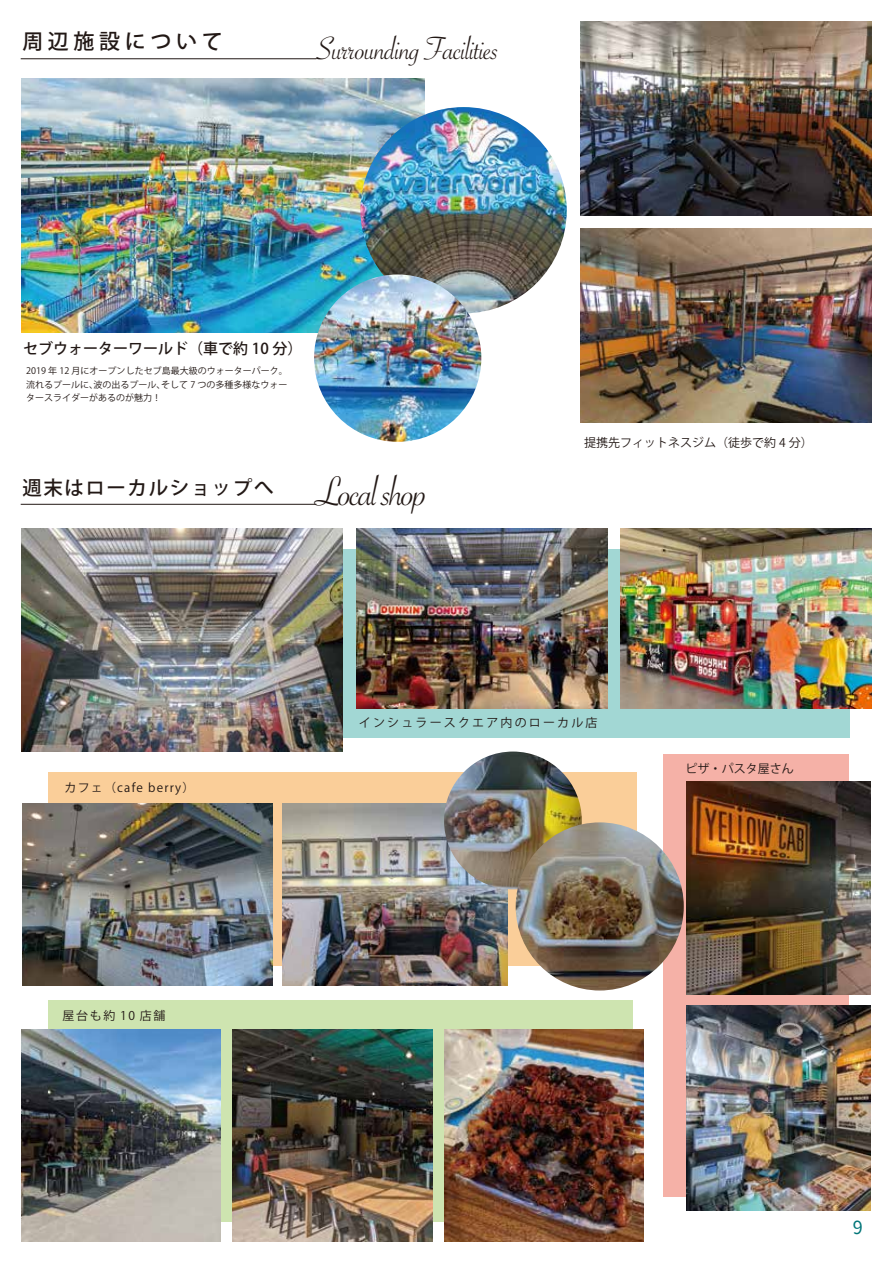
<style>
.page{position:relative;width:893px;height:1263px;background:#fff}
.page>*{position:absolute;margin:0;border:0;box-sizing:border-box;transform-origin:0 0}
.t1{font:44.4px "Savoye Let Plain";letter-spacing:-.04em;color:#221815}
.t2{font:34.5px "Savoye Let Plain";letter-spacing:-.02em;color:#221815}
.t3{font:500 21px "Koz Go Pr 6 N";letter-spacing:.22em;color:#221815}
.t4{font:500 19.5px "Koz Go Pr 6 N";letter-spacing:.08em;color:#221815}
.t5{font:18px "Honoka Antique Maru";color:#017578}
.t6{font:500 15px "Koz Go Pr 6 N";color:#221815}
.t7{font:12px "Koz Go Pr 6 N";color:#221815}
.t8{font:12px "Koz Go Pr 6 N";letter-spacing:.1em;color:#221815}
.t9{font:12px "Koz Go Pr 6 N";letter-spacing:.18em;color:#221815}
.t10{font:9px/13.5px "Koz Go Pr 6 N";color:#221815;text-align:justify}
</style>
<div class="page">
<div style="left:664px;top:754px;width:185px;height:443px;background:#f5b1a7"></div>
<div style="left:48px;top:772px;width:588px;height:194px;background:#face99"></div>
<div style="left:48px;top:1000px;width:585px;height:222px;background:#cee4b0"></div>
<img style="left:686px;top:781px;width:184px;height:213px">
<div style="left:41px;top:549px;width:809px;height:189px;background:#a2d7d4"></div>
<img style="left:581px;top:228px;width:291px;height:194px">
<hr style="left:21px;top:58px;width:295px;height:1px;background:#221815">
<hr style="left:21px;top:504px;width:295px;height:1px;background:#221815">
<img style="left:21px;top:78px;width:404px;height:255px">
<img style="left:360px;top:107px;width:207px;height:206px;border-radius:103px">
<img style="left:314px;top:274px;width:167px;height:168px;border-radius:84px">
<img style="left:581px;top:21px;width:291px;height:194px">
<img style="left:21px;top:528px;width:321px;height:223px">
<img style="left:356px;top:528px;width:252px;height:180px">
<img style="left:620px;top:528px;width:252px;height:180px">
<img style="left:22px;top:803px;width:251px;height:182px">
<img style="left:283px;top:803px;width:225px;height:182px">
<img style="left:686px;top:1005px;width:184px;height:206px">
<img style="left:444px;top:751px;width:138px;height:138px;border-radius:69px">
<img style="left:516px;top:822px;width:168px;height:168px;border-radius:84px">
<img style="left:21px;top:1029px;width:200px;height:213px">
<img style="left:233px;top:1029px;width:199px;height:213px">
<img style="left:444px;top:1029px;width:200px;height:213px">
<h3 class="t3" style="left:22px;top:30px;width:202px">周辺施設について</h3>
<h2 class="t2" style="left:316px;top:26px;width:184px">Surrounding Facilities</h2>
<h3 class="t6" style="left:23px;top:340px;width:281px">セブウォーターワールド（車で約 10 分）</h3>
<p class="t10" style="left:26px;top:364px;width:263px">2019 年 12 月にオープンしたセブ島最大級のウォーターパーク。流れるプールに、波の出るプール、そして 7 つの多種多様なウォータースライダーがあるのが魅力！</p>
<h3 class="t4" style="left:22px;top:477px;width:253px">週末はローカルショップへ</h3>
<h1 class="t1" style="left:315px;top:462px;width:114px">Local shop</h1>
<h3 class="t7" style="left:584px;top:436px;width:230px">提携先フィットネスジム（徒歩で約 4 分）</h3>
<h3 class="t8" style="left:65px;top:781px;width:131px">カフェ（cafe berry）</h3>
<h3 class="t9" style="left:359px;top:716px;width:240px">インシュラースクエア内のローカル店</h3>
<h3 class="t7" style="left:686px;top:762px;width:109px">ピザ・パスタ屋さん</h3>
<h3 class="t8" style="left:63px;top:1009px;width:104px">屋台も約 10 店舗</h3>
<h3 class="t5" style="left:853px;top:1214px;width:11px">9</h3>
</div>
